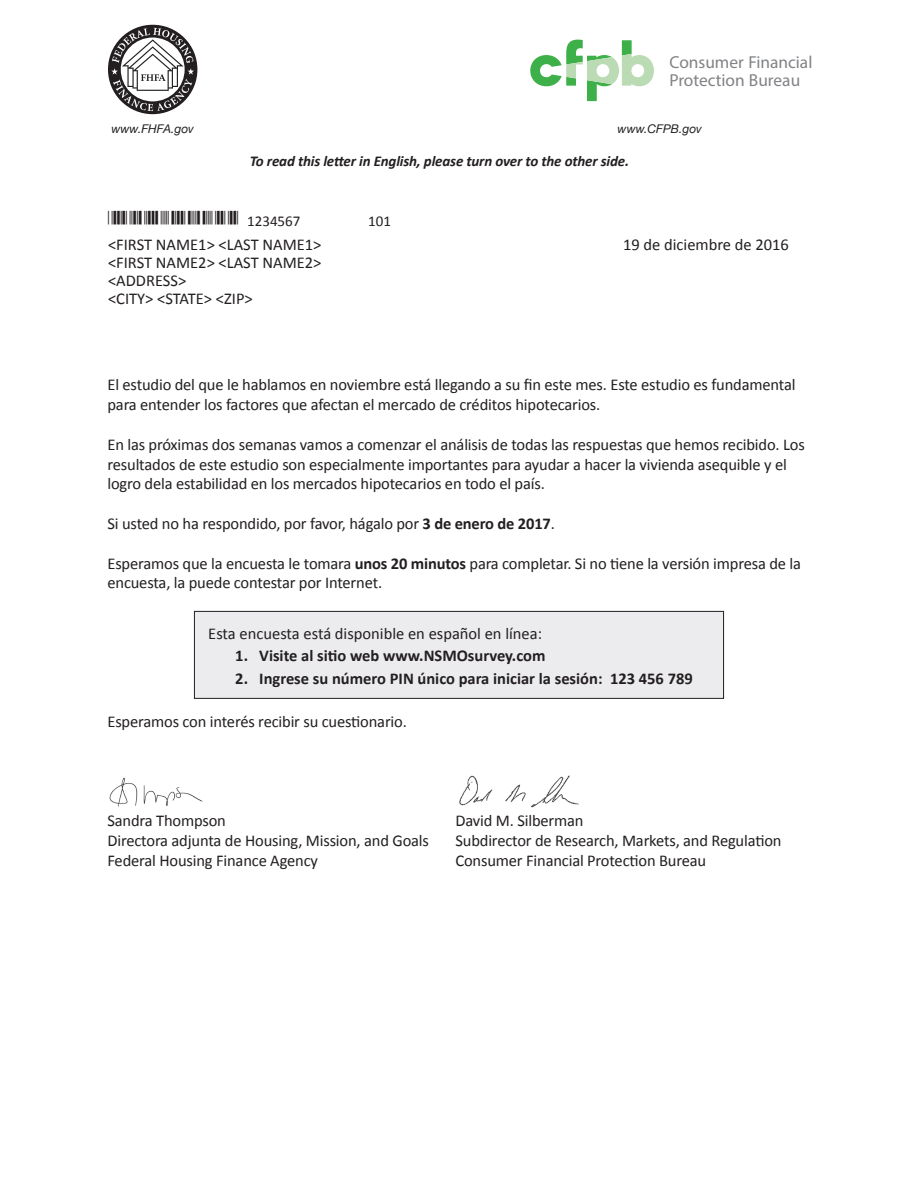
<style>
.page{position:relative;width:918px;height:1188px;background:#fff}
.page>*{position:absolute;margin:0;border:0;box-sizing:border-box;transform-origin:0 0}
.t1{font:500 17.4px/17.5px "Avenir Next";color:#808285}
.t2{font:16.5px/19.8px "Calibri";letter-spacing:-.01em;color:#231f20}
.t3{font:700 16.5px "Calibri";color:#231f20}
.t4{font:italic 700 15px "Calibri";letter-spacing:-.01em;color:#231f20}
.t5{font:15px "ID Automation C39 XS";color:#231f20}
.t6{font:15px "Calibri";color:#231f20}
.t7{font:italic 12px "Helvetica Neue";color:#231f20}
.s1{font-family:"Calibri"}
.s2{font-weight:700}
</style>
<div class="page">
<svg style="left:108px;top:25px;width:89px;height:89px"></svg>
<svg style="left:530px;top:40px;width:124px;height:61px"></svg>
<img style="left:109px;top:777px;width:94px;height:30px">
<img style="left:459px;top:775px;width:120px;height:33px">
<div style="left:194px;top:611px;width:530px;height:87px;background:#ececee"></div>
<div style="left:194px;top:611px;width:530px;height:88px;border:1px solid #231f20"></div>
<p class="t1" style="left:669px;top:53px;width:144px">Consumer Financial<br>Protection Bureau</p>
<p class="t7" style="left:111px;top:120px;width:84px">www.FHFA.gov</p>
<p class="t7" style="left:618px;top:120px;width:86px">www.CFPB.gov</p>
<p class="t4" style="left:250px;top:151px;width:381px">To read this letter in English, please turn over to the other side.</p>
<p class="t5" style="left:108px;top:206px;width:194px">*1234567* <span class="s1">1234567</span></p>
<p class="t6" style="left:368px;top:211px;width:24px">101</p>
<p class="t2" style="left:108px;top:235px;width:215px">&lt;FIRST NAME1&gt; &lt;LAST NAME1&gt;</p>
<p class="t2" style="left:623px;top:235px;width:167px">19 de diciembre de 2016</p>
<p class="t2" style="left:108px;top:254px;width:215px;line-height:18px">&lt;FIRST NAME2&gt; &lt;LAST NAME2&gt; &lt;ADDRESS&gt;<br>&lt;CITY&gt; &lt;STATE&gt; &lt;ZIP&gt;</p>
<p class="t2" style="left:107px;top:375px;width:690px">El estudio del que le hablamos en noviembre está llegando a su fin este mes. Este estudio es fundamental para entender los factores que afectan el mercado de créditos hipotecarios.</p>
<p class="t2" style="left:107px;top:434px;width:699px">En las próximas dos semanas vamos a comenzar el análisis de todas las respuestas que hemos recibido. Los resultados de este estudio son especialmente importantes para ayudar a hacer la vivienda asequible y el logro dela estabilidad en los mercados hipotecarios en todo el país.</p>
<p class="t2" style="left:107px;top:514px;width:449px">Si usted no ha respondido, por favor, hágalo por <span class="s2">3 de enero de 2017</span>.</p>
<p class="t2" style="left:107px;top:553px;width:695px">Esperamos que la encuesta le tomara <span class="s2">unos 20 minutos</span> para completar. Si no tiene la versión impresa de la encuesta, la puede contestar por Internet.</p>
<p class="t2" style="left:208px;top:623px;width:335px">Esta encuesta está disponible en español en línea:</p>
<p class="t3" style="left:235px;top:645px;width:312px">1. Visite al sitio web www.NSMOsurvey.com</p>
<p class="t3" style="left:235px;top:668px;width:459px">2. Ingrese su número PIN único para iniciar la sesión: 123 456 789</p>
<p class="t2" style="left:107px;top:712px;width:301px">Esperamos con interés recibir su cuestionario.</p>
<p class="t2" style="left:107px;top:811px;width:120px">Sandra Thompson</p>
<p class="t2" style="left:455px;top:811px;width:130px">David M. Silberman</p>
<p class="t2" style="left:107px;top:830px;width:323px">Directora adjunta de Housing, Mission, and Goals</p>
<p class="t2" style="left:455px;top:830px;width:328px">Subdirector de Research, Markets, and Regulation</p>
<p class="t2" style="left:107px;top:850px;width:212px">Federal Housing Finance Agency</p>
<p class="t2" style="left:455px;top:850px;width:252px">Consumer Financial Protection Bureau</p>
</div>
